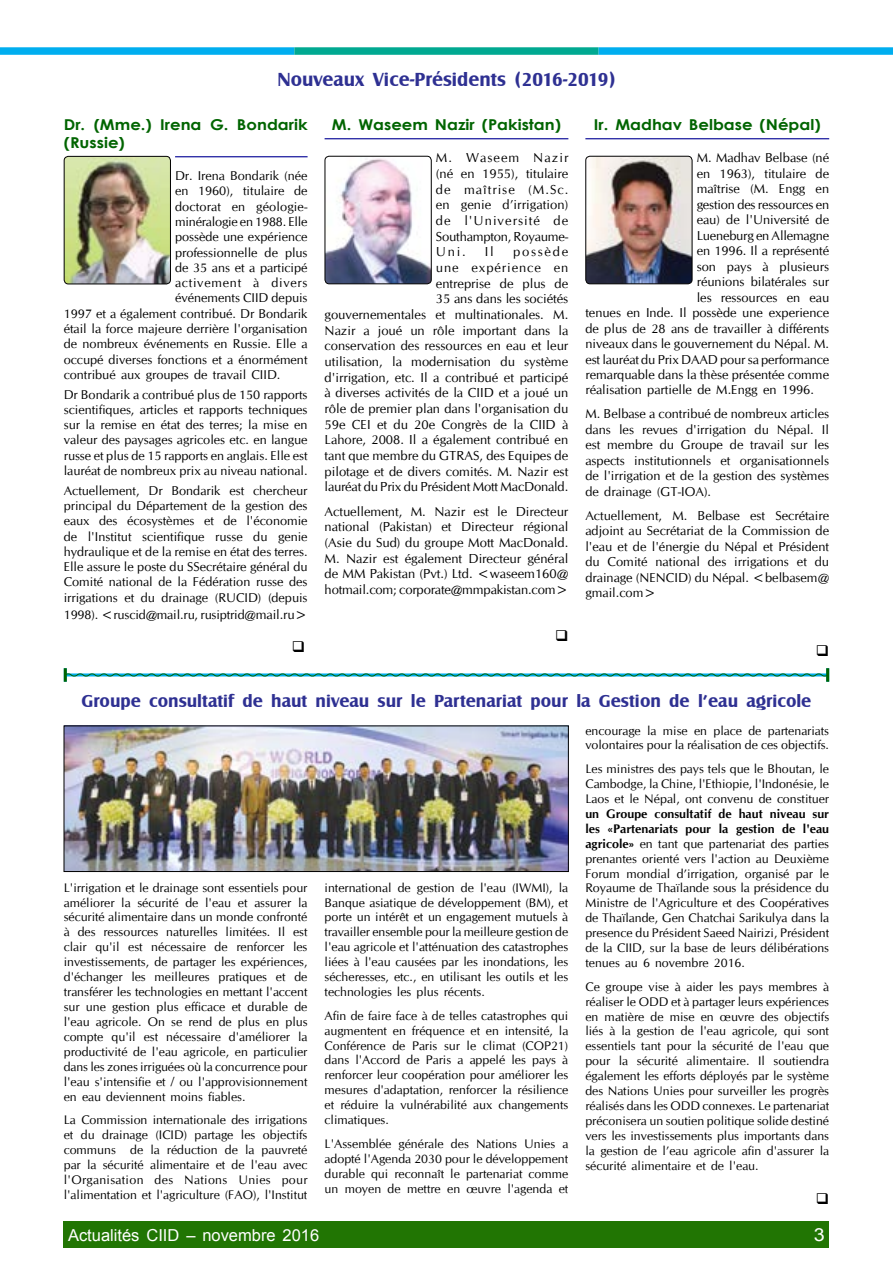
<style>
.page{position:relative;width:893px;height:1276px;background:#fff}
.page>*{position:absolute;margin:0;border:0;box-sizing:border-box;transform-origin:0 0}
.t1{font:700 19.5px "Castle T";color:#2e3092}
.t2{font:700 18px "Castle T";color:#2e3092}
.t3{font:18px "Arial";color:#fff;scale:1.1 1}
.t4{font:16.5px "Arial";color:#fff}
.t5{font:700 15px/18px "Century Gothic";color:#006400;scale:1.1 1}
.t6{font:13.05px/15.6px "CG Omega";color:#000;text-align:justify}
.t7{font:12.9px/15.5px "CG Omega";color:#000;text-align:justify}
.t8{font:12.75px/15.3px "CG Omega";color:#000;text-align:justify}
.t9{font:12.75px "CG Omega";letter-spacing:.06em;color:#000}
.t10{font:12.45px/15px "CG Omega";color:#000;text-align:justify}
.s1{font-size:13.05px}
.s2{font-weight:700}
</style>
<div class="page">
<div style="left:64px;top:1221px;width:765px;height:27px;background:#217503"></div>
<hr style="left:175px;top:156px;width:133px;height:1px;background:#000093">
<hr style="left:585px;top:138px;width:244px;height:1px;background:#000093">
<hr style="left:325px;top:138px;width:243px;height:1px;background:#000093">
<img style="left:64px;top:156px;width:106px;height:128px">
<div style="left:64px;top:156px;width:107px;height:128px;border:1px solid #000;border-radius:4px"></div>
<img style="left:586px;top:156px;width:106px;height:128px">
<div style="left:585px;top:156px;width:107px;height:128px;border:1px solid #000;border-radius:4px"></div>
<img style="left:325px;top:156px;width:106px;height:128px">
<div style="left:325px;top:156px;width:107px;height:128px;border:1px solid #000;border-radius:4px"></div>
<svg style="left:67px;top:673px;width:759px;height:4px;background:#35aab0"></svg>
<hr style="left:64px;top:668px;width:3px;height:14px;background:#006400">
<hr style="left:826px;top:668px;width:3px;height:14px;background:#006400">
<img style="left:66px;top:728px;width:500px;height:141px">
<div style="left:0;top:47px;width:294px;height:8px;background:#00aeef"></div>
<div style="left:294px;top:47px;width:305px;height:8px;background:#00a991"></div>
<div style="left:599px;top:47px;width:294px;height:8px;background:#00aeef"></div>
<h1 class="t1" style="left:278px;top:68px;width:339px">Nouveaux Vice-Présidents (2016-2019)</h1>
<p class="t5" style="left:64px;top:115px;width:223px">Dr. (Mme.) Irena G. Bondarik (Russie)</p>
<p class="t8" style="left:175px;top:168px;width:134px">Dr. Irena Bondarik (née</p>
<p class="t8" style="left:175px;top:183px;width:134px">en 1960), titulaire de</p>
<p class="t8" style="left:175px;top:199px;width:134px">doctorat en géologie-</p>
<p class="t8" style="left:175px;top:214px;width:134px">minéralogie en 1988. Elle</p>
<p class="t8" style="left:175px;top:229px;width:134px">possède une expérience</p>
<p class="t8" style="left:175px;top:245px;width:134px">professionnelle de plus</p>
<p class="t8" style="left:175px;top:260px;width:134px">de 35 ans et a participé</p>
<p class="t9" style="left:175px;top:275px;width:134px">activement à divers</p>
<p class="t8" style="left:175px;top:291px;width:134px">événements CIID depuis</p>
<p class="t8" style="left:64px;top:306px;width:245px">1997 et a également contribué. Dr Bondarik</p>
<p class="t8" style="left:64px;top:321px;width:245px">étail la force majeure derrière l'organisation</p>
<p class="t8" style="left:64px;top:336px;width:245px">de nombreux événements en Russie. Elle a</p>
<p class="t8" style="left:64px;top:352px;width:245px">occupé diverses fonctions et a énormément</p>
<p class="t8" style="left:64px;top:367px;width:218px">contribué aux groupes de travail CIID.</p>
<p class="t8" style="left:64px;top:387px;width:245px">Dr Bondarik a contribué plus de 150 rapports scientifiques, articles et rapports techniques sur la remise en état des terres; la mise en valeur des paysages agricoles etc. en langue russe et plus de 15 rapports en anglais. Elle est lauréat de nombreux prix au niveau national.</p>
<p class="t8" style="left:64px;top:483px;width:245px">Actuellement, Dr Bondarik est chercheur principal du Département de la gestion des eaux des écosystèmes et de l'économie de l'Institut scientifique russe du genie hydraulique et de la remise en état des terres.<br>Elle assure le poste du SSecrétaire général du Comité national de la Fédération russe des irrigations et du drainage (RUCID) (depuis</p>
<p class="t8" style="left:64px;top:607px;width:245px">1998). &lt;ruscid@mail.ru, rusiptrid@<span class="s1">mail.ru&gt;</span></p>
<p class="t5" style="left:594px;top:115px;width:208px">Ir. Madhav Belbase (Népal)</p>
<p class="t7" style="left:697px;top:150px;width:134px">M. Madhav Belbase (né</p>
<p class="t7" style="left:697px;top:166px;width:134px">en 1963), titulaire de</p>
<p class="t7" style="left:697px;top:181px;width:134px">maîtrise (M. Engg en</p>
<p class="t7" style="left:697px;top:197px;width:134px">gestion des ressources en</p>
<p class="t7" style="left:697px;top:212px;width:134px">eau) de l'Université de</p>
<p class="t7" style="left:697px;top:228px;width:134px">Lueneburg en Allemagne</p>
<p class="t7" style="left:697px;top:243px;width:134px">en 1996. Il a représenté</p>
<p class="t7" style="left:697px;top:259px;width:134px">son pays à plusieurs</p>
<p class="t7" style="left:697px;top:274px;width:134px">réunions bilatérales sur</p>
<p class="t7" style="left:697px;top:289px;width:134px">les ressources en eau</p>
<p class="t7" style="left:585px;top:305px;width:245px">tenues en Inde. Il possède une experience</p>
<p class="t7" style="left:585px;top:320px;width:245px">de plus de 28 ans de travailler à différents</p>
<p class="t7" style="left:585px;top:336px;width:245px">niveaux dans le gouvernement du Népal. M.</p>
<p class="t7" style="left:585px;top:351px;width:245px">est lauréat du Prix DAAD pour sa performance</p>
<p class="t7" style="left:585px;top:367px;width:245px">remarquable dans la thèse présentée comme</p>
<p class="t7" style="left:585px;top:382px;width:230px">réalisation partielle de M.Engg en 1996.</p>
<p class="t7" style="left:585px;top:406px;width:245px">M. Belbase a contribué de nombreux articles dans les revues d'irrigation du Népal. Il est membre du Groupe de travail sur les aspects institutionnels et organisationnels de l'irrigation et de la gestion des systèmes de drainage (GT-IOA).</p>
<p class="t7" style="left:585px;top:508px;width:245px">Actuellement, M. Belbase est Secrétaire adjoint au Secrétariat de la Commission de l'eau et de l'énergie du Népal et Président du Comité national des irrigations et du drainage (NENCID) du Népal. &lt;belbasem@ gmail.com&gt;</p>
<p class="t5" style="left:332px;top:115px;width:210px">M. Waseem Nazir (Pakistan)</p>
<p class="t6" style="left:436px;top:150px;width:134px">M. Waseem Nazir (né en 1955), titulaire de maîtrise (M.Sc. en genie d’irrigation) de l'Université de Southampton, Royaume-Uni.</p>
<p class="t6" style="left:325px;top:244px;width:245px;text-align:right">possède<br>une expérience en<br>entreprise de plus de<br>35 ans dans les sociétés<br>gouvernementales et multinationales. M.<br>Nazir a joué un rôle important dans la conservation des ressources en eau et leur utilisation, la modernisation du système d'irrigation, etc. Il a contribué et participé à diverses activités de la CIID et a joué un rôle de premier plan dans l'organisation du 59e CEI et du 20e Congrès de la CIID à Lahore, 2008. Il a également contribué en tant que membre du GTRAS, des Equipes de pilotage et de divers comités. M. Nazir est lauréat du Prix du Président Mott MacDonald.</p>
<p class="t6" style="left:325px;top:503px;width:245px">Actuellement, M. Nazir est le Directeur national (Pakistan) et Directeur régional (Asie du Sud) du groupe Mott MacDonald.<br>M. Nazir est également Directeur général de MM Pakistan (Pvt.) Ltd. &lt;waseem160@ hotmail.com; corporate@mmpakistan.com&gt;</p>
<p class="t6" style="left:485px;top:244px;width:10px">Il</p>
<h2 class="t2" style="left:82px;top:691px;width:731px">Groupe consultatif de haut niveau sur le Partenariat pour la Gestion de l’eau agricole</h2>
<p class="t10" style="left:64px;top:880px;width:245px">L'irrigation et le drainage sont essentiels pour améliorer la sécurité de l'eau et assurer la sécurité alimentaire dans un monde confronté à des ressources naturelles limitées. Il est clair qu'il est nécessaire de renforcer les investissements, de partager les expériences, d'échanger les meilleures pratiques et de transférer les technologies en mettant l'accent sur une gestion plus efficace et durable de l'eau agricole. On se rend de plus en plus compte qu'il est nécessaire d'améliorer la productivité de l'eau agricole, en particulier dans les zones irriguées où la concurrence pour l'eau s'intensifie et / ou l'approvisionnement en eau deviennent moins fiables.</p>
<p class="t10" style="left:64px;top:1112px;width:245px">La Commission internationale des irrigations et du drainage (ICID) partage les objectifs communs de la réduction de la pauvreté par la sécurité alimentaire et de l'eau avec l'Organisation des Nations Unies pour l'alimentation et l'agriculture (FAO), l'Institut</p>
<p class="t10" style="left:325px;top:880px;width:245px">international de gestion de l'eau (IWMI), la Banque asiatique de développement (BM), et porte un intérêt et un engagement mutuels à travailler ensemble pour la meilleure gestion de l'eau agricole et l'atténuation des catastrophes liées à l'eau causées par les inondations, les sécheresses, etc., en utilisant les outils et les technologies les plus récents.</p>
<p class="t10" style="left:325px;top:1008px;width:245px">Afin de faire face à de telles catastrophes qui augmentent en fréquence et en intensité, la Conférence de Paris sur le climat (COP21) dans l'Accord de Paris a appelé les pays à renforcer leur coopération pour améliorer les mesures d'adaptation, renforcer la résilience et réduire la vulnérabilité aux changements climatiques.</p>
<p class="t10" style="left:325px;top:1136px;width:245px">L'Assemblée générale des Nations Unies a adopté l'Agenda 2030 pour le développement durable qui reconnaît le partenariat comme un moyen de mettre en œuvre l'agenda et</p>
<p class="t10" style="left:585px;top:723px;width:245px">encourage la mise en place de partenariats volontaires pour la réalisation de ces objectifs.</p>
<p class="t10" style="left:585px;top:761px;width:245px">Les ministres des pays tels que le Bhoutan, le Cambodge, la Chine, l'Ethiopie, l'Indonésie, le Laos et le Népal, ont convenu de constituer</p>
<p class="t10" style="left:585px;top:806px;width:245px"><span class="s2">un Groupe consultatif de haut niveau sur les «Partenariats pour la gestion de l'eau agricole»</span> en tant que partenariat des parties prenantes orienté vers l'action au Deuxième Forum mondial d’irrigation, organisé par le Royaume de Thaïlande sous la présidence du Ministre de l'Agriculture et des Coopératives de Thaïlande, Gen Chatchai Sarikulya dans la presence du Président Saeed Nairizi, Président de la CIID, sur la base de leurs délibérations tenues au 6 novembre 2016.</p>
<p class="t10" style="left:585px;top:979px;width:245px">Ce groupe vise à aider les pays membres à réaliser le ODD et à partager leurs expériences en matière de mise en œuvre des objectifs liés à la gestion de l'eau agricole, qui sont essentiels tant pour la sécurité de l'eau que pour la sécurité alimentaire. Il soutiendra également les efforts déployés par le système des Nations Unies pour surveiller les progrès réalisés dans les ODD connexes. Le partenariat préconisera un soutien politique solide destiné vers les investissements plus importants dans la gestion de l’eau agricole afin d'assurer la sécurité alimentaire et de l'eau.</p>
<h3 class="t4" style="left:68px;top:1224px;width:253px">Actualités CIID – novembre 2016</h3>
<h2 class="t3" style="left:814px;top:1222px;width:12px">3</h2>
</div>
